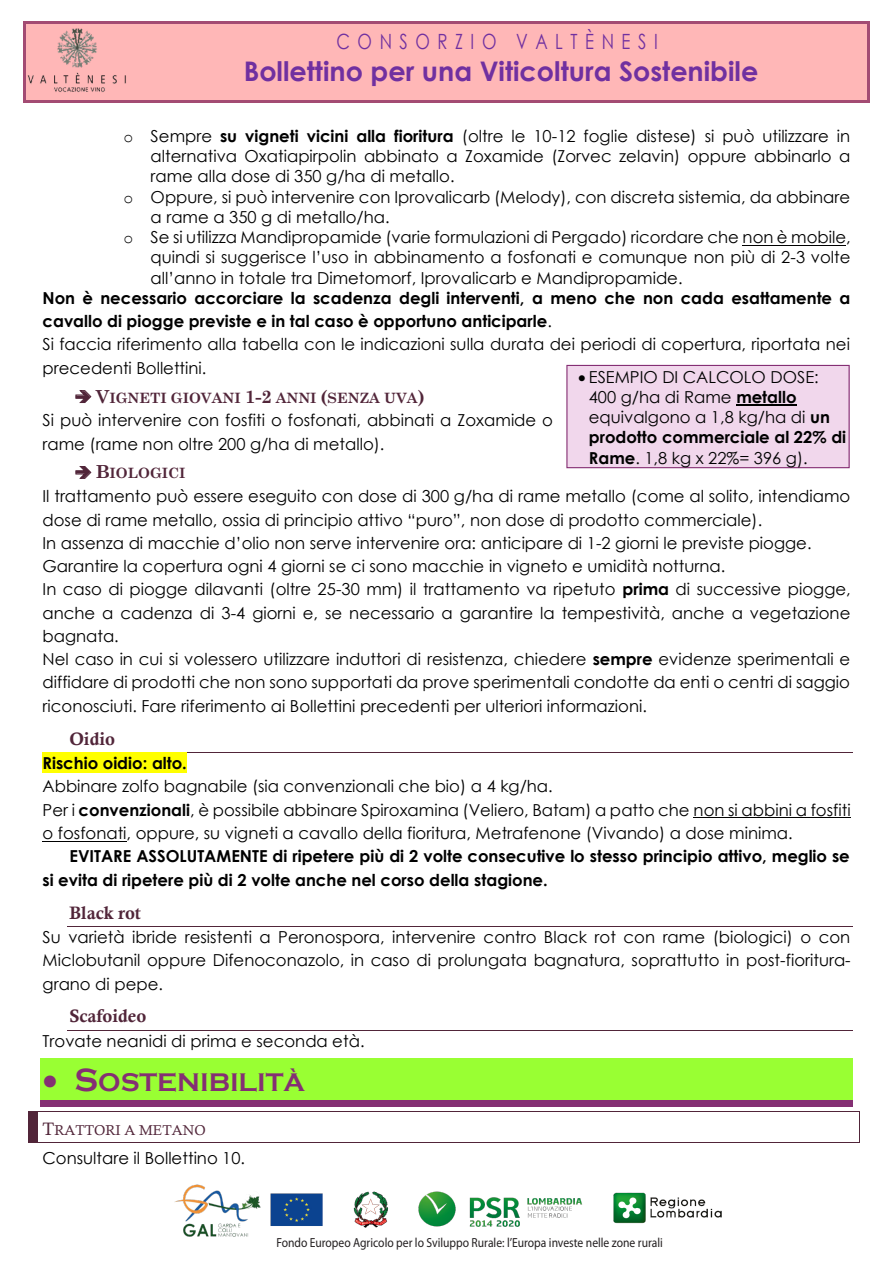
<style>
.page{position:relative;width:893px;height:1263px;background:#fff}
.page>*{position:absolute;margin:0;border:0;box-sizing:border-box;transform-origin:0 0}
.t1{font:700 27px "Century Gothic";color:#7030a0}
.t2{font:700 26.25px "Copperplate Gothic";color:#842f73}
.t3{font:21px "Century Gothic";letter-spacing:.455em;color:#7030a0;scale:.79 1}
.t4{font:18px "Calis MT Bol";color:#512539}
.t5{font:16.5px/23.2px "Century Gothic";color:#000}
.t6{font:700 16.5px/23.2px "Century Gothic";color:#000}
.t7{font:700 14.25px "Century Schoolbook";color:#512539}
.t8{font:14.25px "Calisto";color:#512539}
.t9{font:13.2px "Myriad Pro";color:#231f20;scale:.88 1}
.s1{font-family:"Courier New"}
.s2{font-weight:700}
.s3{font-weight:400}
.s4{font-size:18px}
.s5{font-size:33px}
</style>
<div class="page">
<div style="left:26px;top:24px;width:109px;height:76px;background:#ffb7b7"></div>
<div style="left:135px;top:24px;width:733px;height:76px;background:#ffb7b7"></div>
<hr style="left:26px;top:21px;width:109px;height:3px;background:#a34b73">
<hr style="left:137px;top:21px;width:731px;height:3px;background:#a34b73">
<hr style="left:23px;top:24px;width:3px;height:76px;background:#a34b73">
<hr style="left:26px;top:100px;width:109px;height:2px;background:#a34b73">
<hr style="left:136px;top:100px;width:732px;height:2px;background:#a34b73">
<hr style="left:868px;top:24px;width:2px;height:76px;background:#a34b73">
<img style="left:27px;top:28px;width:99px;height:64px">
<hr style="left:742px;top:245px;width:104px;height:1px;background:#000">
<svg style="left:75px;top:390px;width:16px;height:13px"></svg>
<svg style="left:75px;top:466px;width:16px;height:13px"></svg>
<hr style="left:67px;top:752px;width:786px;height:1px;background:#512539">
<div style="left:43px;top:752px;width:144px;height:21px;background:#ff0"></div>
<hr style="left:694px;top:817px;width:157px;height:1px;background:#000">
<hr style="left:43px;top:841px;width:84px;height:1px;background:#000">
<hr style="left:67px;top:926px;width:786px;height:1px;background:#512539">
<hr style="left:67px;top:1030px;width:786px;height:1px;background:#512539">
<div style="left:40px;top:1058px;width:813px;height:42px;background:#9f3"></div>
<hr style="left:40px;top:1106px;width:813px;height:1px;background:#842f73">
<div style="left:40px;top:1100px;width:813px;height:5px;background:#842f73"></div>
<hr style="left:28px;top:1111px;width:831px;height:1px;background:#512539">
<hr style="left:28px;top:1142px;width:831px;height:1px;background:#512539">
<div style="left:28px;top:1112px;width:9px;height:30px;background:#512539"></div>
<hr style="left:859px;top:1112px;width:1px;height:30px;background:#512539">
<div style="left:567px;top:365px;width:282px;height:103px;background:#f1d7ec"></div>
<div style="left:566px;top:365px;width:284px;height:103px;border:1px solid #852f74"></div>
<hr style="left:736px;top:404px;width:61px;height:2px;background:#000">
<img style="left:174px;top:1184px;width:548px;height:53px">
<p class="t3" style="left:336px;top:27px;width:408px">CONSORZIO VALTÈNESI</p>
<h1 class="t1" style="left:244px;top:51px;width:516px">Bollettino per una Viticoltura Sostenibile</h1>
<p class="t5" style="left:124px;top:124px;width:728px"><span class="s1">o</span> Sempre <span class="s2">su vigneti vicini alla fioritura</span> (oltre le 10-12 foglie distese) si può utilizzare in</p>
<p class="t5" style="left:151px;top:144px;width:701px">alternativa Oxatiapirpolin abbinato a Zoxamide (Zorvec zelavin) oppure abbinarlo a</p>
<p class="t5" style="left:151px;top:165px;width:305px">rame alla dose di 350 g/ha di metallo.</p>
<p class="t5" style="left:124px;top:185px;width:728px"><span class="s1">o</span> Oppure, si può intervenire con Iprovalicarb (Melody), con discreta sistemia, da abbinare</p>
<p class="t5" style="left:151px;top:205px;width:240px">a rame a 350 g di metallo/ha.</p>
<p class="t5" style="left:124px;top:225px;width:729px"><span class="s1">o</span> Se si utilizza Mandipropamide (varie formulazioni di Pergado) ricordare che non è mobile,</p>
<p class="t5" style="left:151px;top:246px;width:701px">quindi si suggerisce l’uso in abbinamento a fosfonati e comunque non più di 2-3 volte</p>
<p class="t5" style="left:151px;top:266px;width:534px">all’anno in totale tra Dimetomorf, Iprovalicarb e Mandipropamide.</p>
<p class="t6" style="left:43px;top:286px;width:809px">Non è necessario accorciare la scadenza degli interventi, a meno che non cada esattamente a cavallo di piogge previste e in tal caso è opportuno anticiparle<span class="s3">.<br>Si faccia riferimento alla tabella con le indicazioni sulla durata dei periodi di copertura, riportata nei precedenti Bollettini.</span></p>
<p class="t7" style="left:75px;top:386px;width:352px">➔ <span class="s4">V</span>IGNETI GIOVANI <span class="s4">1-2</span> ANNI <span class="s4">(</span>SENZA UVA<span class="s4">)</span></p>
<p class="t5" style="left:43px;top:408px;width:512px">Si può intervenire con fosfiti o fosfonati, abbinati a Zoxamide o rame (rame non oltre 200 g/ha di metallo).</p>
<p class="t7" style="left:75px;top:462px;width:113px">➔ <span class="s4">B</span>IOLOGICI</p>
<p class="t5" style="left:43px;top:484px;width:810px">Il trattamento può essere eseguito con dose di 300 g/ha di rame metallo (come al solito, intendiamo dose di rame metallo, ossia di principio attivo “puro”, non dose di prodotto commerciale).<br>In assenza di macchie d’olio non serve intervenire ora: anticipare di 1-2 giorni le previste piogge.<br>Garantire la copertura ogni 4 giorni se ci sono macchie in vigneto e umidità notturna.<br>In caso di piogge dilavanti (oltre 25-30 mm) il trattamento va ripetuto <span class="s2">prima</span> di successive piogge, anche a cadenza di 3-4 giorni e, se necessario a garantire la tempestività, anche a vegetazione bagnata.<br>Nel caso in cui si volessero utilizzare induttori di resistenza, chiedere <span class="s2">sempre</span> evidenze sperimentali e diffidare di prodotti che non sono supportati da prove sperimentali condotte da enti o centri di saggio riconosciuti. Fare riferimento ai Bollettini precedenti per ulteriori informazioni.</p>
<p class="t4" style="left:69px;top:728px;width:47px">Oidio</p>
<p class="t6" style="left:43px;top:751px;width:146px">Rischio oidio: alto.</p>
<p class="t5" style="left:43px;top:775px;width:810px">Abbinare zolfo bagnabile (sia convenzionali che bio) a 4 kg/ha.<br>Per i <span class="s2">convenzionali</span>, è possibile abbinare Spiroxamina (Veliero, Batam) a patto che non si abbini a fosfiti o fosfonati, oppure, su vigneti a cavallo della fioritura, Metrafenone (Vivando) a dose minima.</p>
<p class="t6" style="left:43px;top:844px;width:809px;text-indent:27px">EVITARE ASSOLUTAMENTE di ripetere più di 2 volte consecutive lo stesso principio attivo, meglio se si evita di ripetere più di 2 volte anche nel corso della stagione.</p>
<p class="t4" style="left:69px;top:902px;width:73px">Black rot</p>
<p class="t5" style="left:43px;top:925px;width:810px;text-align:justify">Su varietà ibride resistenti a Peronospora, intervenire contro Black rot con rame (biologici) o con Miclobutanil oppure Difenoconazolo, in caso di prolungata bagnatura, soprattutto in post-fioritura&shy;grano di pepe.</p>
<p class="t4" style="left:69px;top:1006px;width:78px">Scafoideo</p>
<p class="t5" style="left:43px;top:1029px;width:323px">Trovate neanidi di prima e seconda età.</p>
<h2 class="t2" style="left:43px;top:1068px;width:264px">• <span class="s5">S</span>OSTENIBILITÀ</h2>
<p class="t8" style="left:43px;top:1122px;width:165px"><span class="s4">T</span>RATTORI A METANO</p>
<p class="t5" style="left:43px;top:1146px;width:204px">Consultare il Bollettino 10.</p>
<p class="t5" style="left:589px;top:366px;width:259px;line-height:20.2px;text-indent:-11px">• ESEMPIO DI CALCOLO DOSE:<br>400 g/ha di Rame <span class="s2">metallo </span>equivalgono a 1,8 kg/ha di <span class="s2">un prodotto commerciale al 22% di<br>Rame</span>. 1,8 kg x 22%= 396 g).</p>
<p class="t9" style="left:276px;top:1234px;width:441px">Fondo Europeo Agricolo per lo Sviluppo Rurale: l’Europa investe nelle zone rurali</p>
</div>
